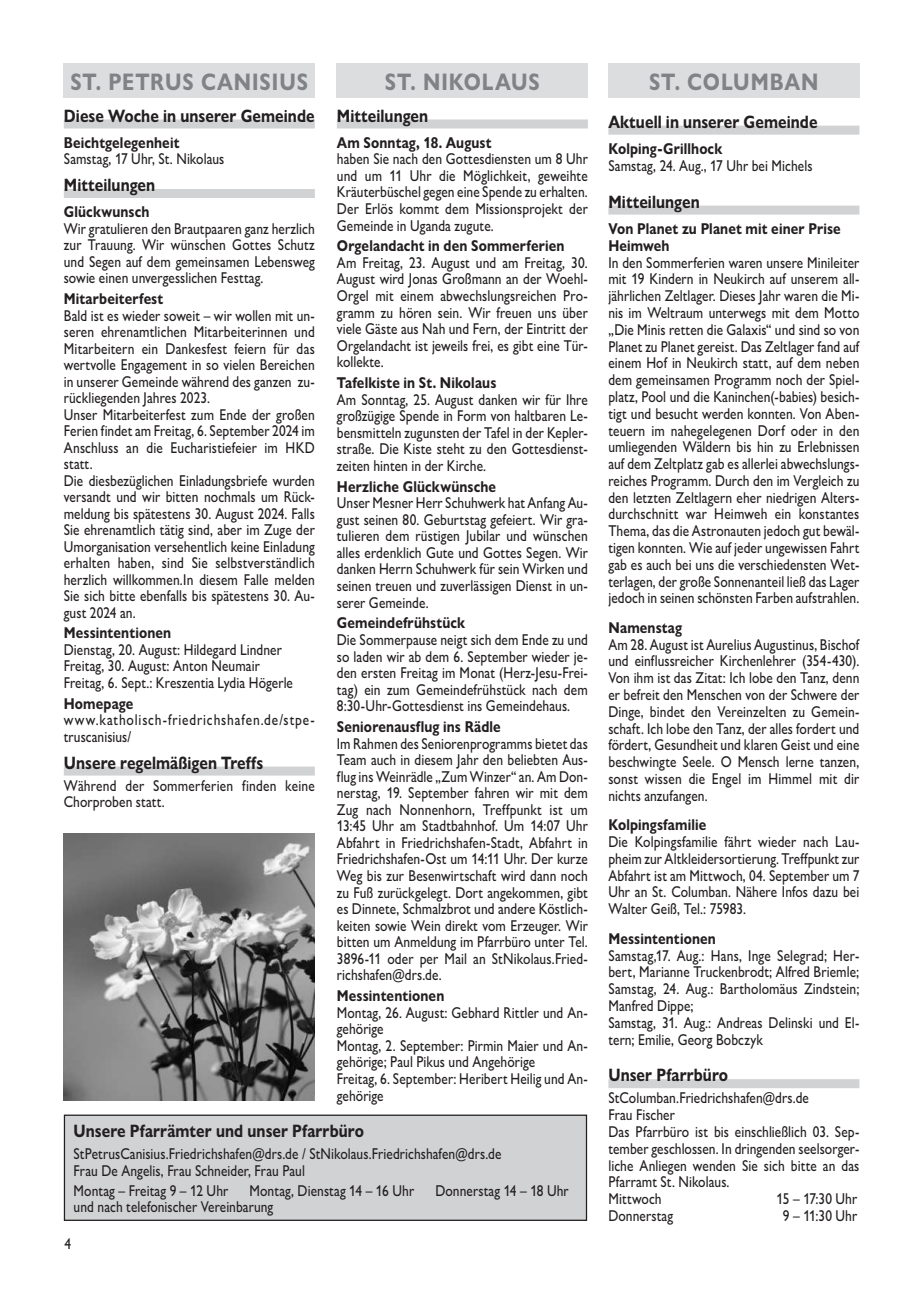
<style>
.page{position:relative;width:919px;height:1289px;background:#fff}
.page>*{position:absolute;margin:0;border:0;box-sizing:border-box;transform-origin:0 0}
.t1{font:700 24px "Gill Sans Nova";letter-spacing:.045em;color:#808285;scale:.85 1}
.t2{font:700 18px "Gill Sans Nova";letter-spacing:.005em;color:#231f20;scale:.84 1}
.t3{font:500 15.75px/16.5px "Gill Sans Nova";letter-spacing:.005em;color:#231f20;text-align:justify;scale:.85 1}
.t4{font:700 15.75px/16.8px "Gill Sans Nova";letter-spacing:.01em;color:#231f20;scale:.85 1}
.t5{font:500 15.75px/16.5px "Gill Sans Nova";letter-spacing:.065em;color:#231f20;scale:.85 1}
</style>
<div class="page">
<div style="left:64px;top:64px;width:251px;height:34px;background:#dcdddf"></div>
<div style="left:337px;top:64px;width:251px;height:34px;background:#dcdddf"></div>
<div style="left:608px;top:64px;width:251px;height:34px;background:#dcdddf"></div>
<div style="left:608px;top:126px;width:251px;height:9px;background:#d1d2d4"></div>
<div style="left:608px;top:205px;width:251px;height:9px;background:#d1d2d4"></div>
<div style="left:608px;top:1079px;width:251px;height:9px;background:#d1d2d4"></div>
<div style="left:337px;top:119px;width:251px;height:9px;background:#d1d2d4"></div>
<div style="left:64px;top:119px;width:251px;height:9px;background:#d1d2d4"></div>
<div style="left:64px;top:189px;width:251px;height:9px;background:#d1d2d4"></div>
<div style="left:64px;top:766px;width:251px;height:9px;background:#d1d2d4"></div>
<div style="left:64px;top:1115px;width:522px;height:105px;background:#d1d2d4"></div>
<div style="left:64px;top:1114px;width:523px;height:106px;border:1px solid #231f20"></div>
<img style="left:64px;top:833px;width:251px;height:267px">
<h1 class="t1" style="left:70px;top:68px;width:281px">ST. PETRUS CANISIUS</h1>
<h1 class="t1" style="left:385px;top:68px;width:184px">ST. NIKOLAUS</h1>
<h1 class="t1" style="left:649px;top:68px;width:201px">ST. COLUMBAN</h1>
<p class="t2" style="left:608px;top:112px;width:250px">Aktuell in unserer Gemeinde</p>
<p class="t4" style="left:608px;top:141px;width:136px">Kolping-Grillhock</p>
<p class="t3" style="left:608px;top:158px;width:242px">Samstag, 24. Aug., 17 Uhr bei Michels</p>
<p class="t2" style="left:608px;top:192px;width:110px">Mitteilungen</p>
<p class="t4" style="left:608px;top:220px;width:275px">Von Planet zu Planet mit einer Prise<br>Heimweh</p>
<p class="t3" style="left:608px;top:254px;width:297px">In den Sommerferien waren unsere Minileiter mit 19 Kindern in Neukirch auf unserem all&shy;jährlichen Zeltlager. Dieses Jahr waren die Mi&shy;nis im Weltraum unterwegs mit dem Motto „Die Minis retten die Galaxis“ und sind so von Planet zu Planet gereist. Das Zeltlager fand auf einem Hof in Neukirch statt, auf dem neben dem gemeinsamen Programm noch der Spiel&shy;platz, Pool und die Kaninchen(-babies) besich&shy;tigt und besucht werden konnten. Von Aben&shy;teuern im nahegelegenen Dorf oder in den umliegenden Wäldern bis hin zu Erlebnissen auf dem Zeltplatz gab es allerlei abwechslungs&shy;reiches Programm. Durch den im Vergleich zu den letzten Zeltlagern eher niedrigen Alters&shy;durchschnitt war Heimweh ein konstantes Thema, das die Astronauten jedoch gut bewäl&shy;tigen konnten. Wie auf jeder ungewissen Fahrt gab es auch bei uns die verschiedensten Wet&shy;terlagen, der große Sonnenanteil ließ das Lager jedoch in seinen schönsten Farben aufstrahlen.</p>
<p class="t4" style="left:608px;top:619px;width:88px">Namenstag</p>
<p class="t3" style="left:608px;top:636px;width:297px">Am 28. August ist Aurelius Augustinus, Bischof und einflussreicher Kirchenlehrer (354-430).<br>Von ihm ist das Zitat: Ich lobe den Tanz, denn er befreit den Menschen von der Schwere der Dinge, bindet den Vereinzelten zu Gemein&shy;schaft. Ich lobe den Tanz, der alles fordert und fördert, Gesundheit und klaren Geist und eine beschwingte Seele. O Mensch lerne tanzen, sonst wissen die Engel im Himmel mit dir nichts anzufangen.</p>
<p class="t4" style="left:608px;top:816px;width:117px">Kolpingsfamilie</p>
<p class="t3" style="left:608px;top:833px;width:297px">Die Kolpingsfamilie fährt wieder nach Lau&shy;pheim zur Altkleidersortierung. Treffpunkt zur Abfahrt ist am Mittwoch, 04. September um 7<br>Uhr an St. Columban. Nähere Infos dazu bei Walter Geiß, Tel.: 75983.</p>
<p class="t4" style="left:608px;top:930px;width:128px">Messintentionen</p>
<p class="t3" style="left:608px;top:947px;width:297px;text-align:left">Samstag,17. Aug.: Hans, Inge Selegrad; Her&shy;bert, Marianne Truckenbrodt; Alfred Briemle; Samstag, 24. Aug.: Bartholomäus Zindstein; Manfred Dippe;<br>Samstag, 31. Aug.: Andreas Delinski und El&shy;tern; Emilie, Georg Bobczyk</p>
<p class="t2" style="left:608px;top:1065px;width:144px">Unser Pfarrbüro</p>
<p class="t3" style="left:608px;top:1090px;width:297px;text-align:left">StColumban.Friedrichshafen@drs.de<br>Frau Fischer<br>Das Pfarrbüro ist bis einschließlich 03. Sep&shy;tember geschlossen. In dringenden seelsorger&shy;liche Anliegen wenden Sie sich bitte an das<br>Pfarramt St. Nikolaus.<br>Mittwoch</p>
<p class="t2" style="left:64px;top:106px;width:300px">Diese Woche in unserer Gemeinde</p>
<p class="t4" style="left:64px;top:134px;width:137px">Beichtgelegenheit</p>
<p class="t3" style="left:64px;top:151px;width:190px">Samstag, 17 Uhr, St. Nikolaus</p>
<p class="t2" style="left:64px;top:175px;width:110px">Mitteilungen</p>
<p class="t4" style="left:64px;top:204px;width:102px">Glückwunsch</p>
<p class="t3" style="left:64px;top:220px;width:297px">Wir gratulieren den Brautpaaren ganz herzlich zur Trauung. Wir wünschen Gottes Schutz und Segen auf dem gemeinsamen Lebensweg sowie einen unvergesslichen Festtag.</p>
<p class="t4" style="left:64px;top:290px;width:118px">Mitarbeiterfest</p>
<p class="t3" style="left:64px;top:307px;width:297px;text-align:left">Bald ist es wieder soweit – wir wollen mit un&shy;seren ehrenamtlichen Mitarbeiterinnen und Mitarbeitern ein Dankesfest feiern für das wertvolle Engagement in so vielen Bereichen in unserer Gemeinde während des ganzen zu&shy;rückliegenden Jahres 2023.<br>Unser Mitarbeiterfest zum Ende der großen Ferien findet am Freitag, 6. September 2024 im Anschluss an die Eucharistiefeier im HKD statt.<br>Die diesbezüglichen Einladungsbriefe wurden versandt und wir bitten nochmals um Rück&shy;meldung bis spätestens 30. August 2024. Falls Sie ehrenamtlich tätig sind, aber im Zuge der Umorganisation versehentlich keine Einladung erhalten haben, sind Sie selbstverständlich herzlich willkommen.In diesem Falle melden Sie sich bitte ebenfalls bis spätestens 30. Au&shy;gust 2024 an.</p>
<p class="t4" style="left:64px;top:625px;width:128px">Messintentionen</p>
<p class="t3" style="left:64px;top:641px;width:271px;text-align:left">Dienstag, 20. August: Hildegard Lindner<br>Freitag, 30. August: Anton Neumair<br>Freitag, 6. Sept.: Kreszentia Lydia Högerle</p>
<p class="t4" style="left:64px;top:695px;width:83px">Homepage</p>
<p class="t5" style="left:64px;top:712px;width:297px">www.katholisch-friedrichshafen.de/stpe&shy;truscanisius/</p>
<p class="t2" style="left:64px;top:752px;width:239px">Unsere regelmäßigen Treffs</p>
<p class="t3" style="left:64px;top:777px;width:297px">Während der Sommerferien finden keine<br>Chorproben statt.</p>
<p class="t2" style="left:337px;top:106px;width:110px">Mitteilungen</p>
<p class="t4" style="left:337px;top:134px;width:183px">Am Sonntag, 18. August</p>
<p class="t3" style="left:337px;top:151px;width:297px">haben Sie nach den Gottesdiensten um 8 Uhr und um 11 Uhr die Möglichkeit, geweihte Kräuterbüschel gegen eine Spende zu erhalten.<br>Der Erlös kommt dem Missionsprojekt der Gemeinde in Uganda zugute.</p>
<p class="t4" style="left:337px;top:238px;width:269px">Orgelandacht in den Sommerferien</p>
<p class="t3" style="left:337px;top:255px;width:297px">Am Freitag, 23. August und am Freitag, 30.<br>August wird Jonas Großmann an der Woehl-Orgel mit einem abwechslungsreichen Pro&shy;gramm zu hören sein. Wir freuen uns über viele Gäste aus Nah und Fern, der Eintritt der Orgelandacht ist jeweils frei, es gibt eine Tür&shy;kollekte.</p>
<p class="t4" style="left:337px;top:374px;width:189px">Tafelkiste in St. Nikolaus</p>
<p class="t3" style="left:337px;top:391px;width:297px">Am Sonntag, 25. August danken wir für Ihre großzügige Spende in Form von haltbaren Le&shy;bensmitteln zugunsten der Tafel in der Kepler&shy;straße. Die Kiste steht zu den Gottesdienst&shy;zeiten hinten in der Kirche.</p>
<p class="t4" style="left:337px;top:478px;width:189px">Herzliche Glückwünsche</p>
<p class="t3" style="left:337px;top:495px;width:297px">Unser Mesner Herr Schuhwerk hat Anfang Au&shy;gust seinen 80. Geburtstag gefeiert. Wir gra&shy;tulieren dem rüstigen Jubilar und wünschen alles erdenklich Gute und Gottes Segen. Wir danken Herrn Schuhwerk für sein Wirken und seinen treuen und zuverlässigen Dienst in un&shy;serer Gemeinde.</p>
<p class="t4" style="left:337px;top:615px;width:152px">Gemeindefrühstück</p>
<p class="t3" style="left:337px;top:631px;width:297px">Die Sommerpause neigt sich dem Ende zu und so laden wir ab dem 6. September wieder je&shy;den ersten Freitag im Monat (Herz-Jesu-Frei&shy;tag) ein zum Gemeindefrühstück nach dem 8:30-Uhr-Gottesdienst ins Gemeindehaus.</p>
<p class="t4" style="left:337px;top:718px;width:194px">Seniorenausflug ins Rädle</p>
<p class="t3" style="left:337px;top:735px;width:297px">Im Rahmen des Seniorenprogramms bietet das Team auch in diesem Jahr den beliebten Aus&shy;flug ins Weinrädle „Zum Winzer“ an. Am Don&shy;nerstag, 19. September fahren wir mit dem Zug nach Nonnenhorn, Treffpunkt ist um 13:45 Uhr am Stadtbahnhof. Um 14:07 Uhr Abfahrt in Friedrichshafen-Stadt, Abfahrt in Friedrichshafen-Ost um 14:11 Uhr. Der kurze Weg bis zur Besenwirtschaft wird dann noch zu Fuß zurückgelegt. Dort angekommen, gibt es Dinnete, Schmalzbrot und andere Köstlich&shy;keiten sowie Wein direkt vom Erzeuger. Wir bitten um Anmeldung im Pfarrbüro unter Tel.<br>3896-11 oder per Mail an StNikolaus.Fried&shy;richshafen@drs.de.</p>
<p class="t4" style="left:337px;top:987px;width:128px">Messintentionen</p>
<p class="t3" style="left:337px;top:1004px;width:297px;text-align:left">Montag, 26. August: Gebhard Rittler und An&shy;gehörige<br>Montag, 2. September: Pirmin Maier und An&shy;gehörige; Paul Pikus und Angehörige<br>Freitag, 6. September: Heribert Heilig und An&shy;gehörige</p>
<p class="t2" style="left:74px;top:1121px;width:347px">Unsere Pfarrämter und unser Pfarrbüro</p>
<p class="t3" style="left:74px;top:1146px;width:505px">StPetrusCanisius.Friedrichshafen@drs.de / StNikolaus.Friedrichshafen@drs.de<br>Frau De Angelis, Frau Schneider, Frau Paul</p>
<p class="t3" style="left:74px;top:1182px;width:183px">Montag – Freitag 9 – 12 Uhr</p>
<p class="t3" style="left:249px;top:1182px;width:195px">Montag, Dienstag 14 – 16 Uhr</p>
<p class="t3" style="left:435px;top:1182px;width:158px">Donnerstag 14 – 18 Uhr</p>
<p class="t3" style="left:74px;top:1199px;width:236px">und nach telefonischer Vereinbarung</p>
<p class="t3" style="left:776px;top:1190px;width:96px">15 – 17:30 Uhr</p>
<p class="t3" style="left:608px;top:1207px;width:78px">Donnerstag</p>
<p class="t3" style="left:782px;top:1207px;width:89px">9 – 11:30 Uhr</p>
<p class="t3" style="left:65px;top:1236px;width:9px">4</p>
</div>
